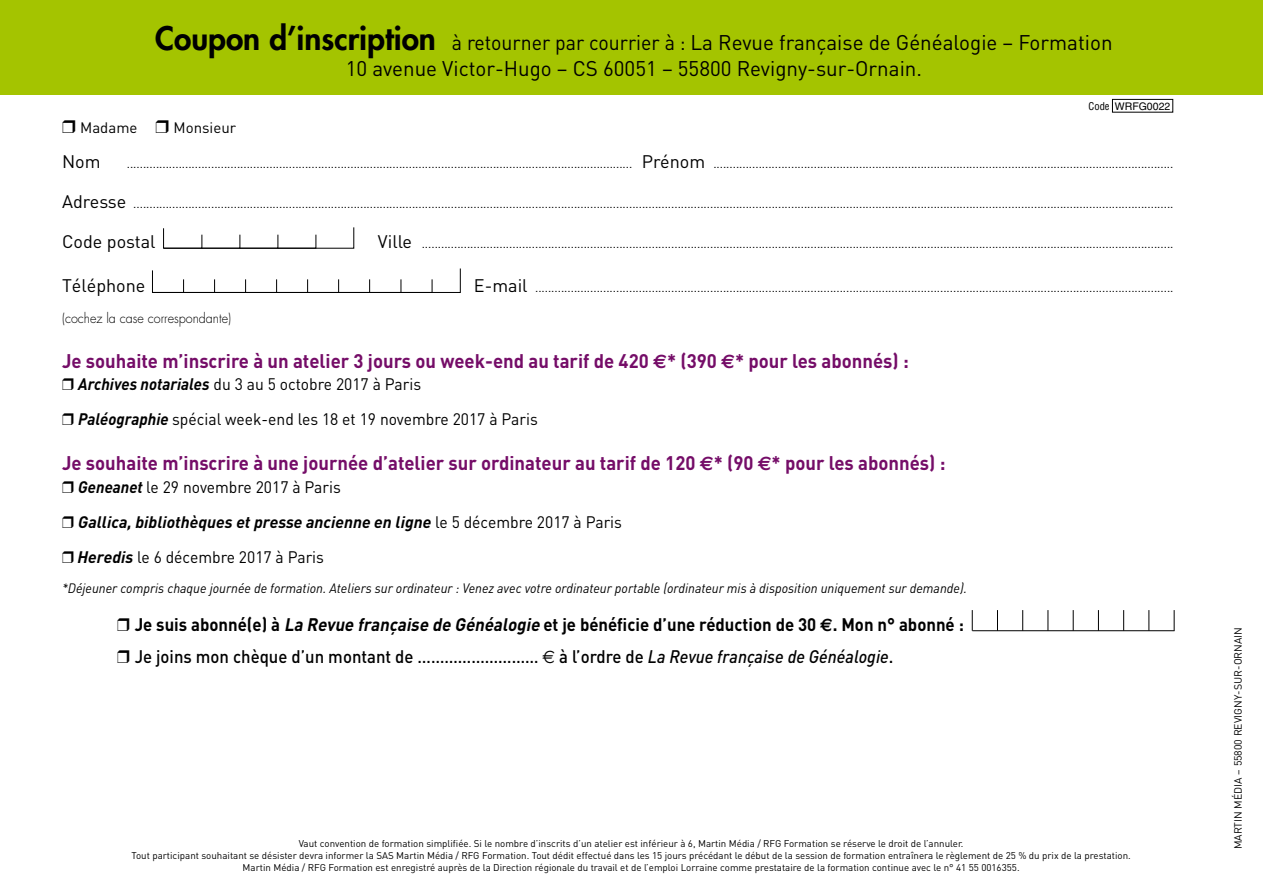
<style>
.page{position:relative;width:1263px;height:893px;background:#fff}
.page>*{position:absolute;margin:0;border:0;box-sizing:border-box;transform-origin:0 0}
.t1{font:21px/25.5px "DIN";color:#000;text-align:center;scale:.93 1}
.t2{font:700 19.5px "DIN";color:#750d68;scale:.95 1}
.t3{font:700 18px/32.2px "DIN";color:#000;scale:.93 1}
.t4{font:18px "DIN";color:#000}
.t5{font:16.5px/35px "DIN";color:#000;scale:.95 1}
.t6{font:italic 700 16.5px "DIN Pro";color:#000}
.t7{font:15px "DIN";color:#000}
.t8{font:italic 13.5px "DIN";color:#000;scale:.95 1}
.t9{font:300 13.5px "Futura";color:#000;scale:.93 1}
.t10{font:12px "DIN";color:#000}
.t11{font:10.5px "DIN";color:#000}
.t12{font:10.5px "Helvetica";color:#000}
.t13{font:9.75px/12px "DIN";color:#000;text-align:center}
.s1{font-family:"Futura";font-weight:800;font-size:31.5px}
.s2{font-size:18px}
.s3{font-family:"Euro Sans"}
.s4{font-family:"DIN Pro";font-weight:700;font-style:italic}
.s5{font-family:"DIN";font-weight:400;font-style:normal}
.s6{font-style:italic}
.s7{font-weight:500}
.s8{font-family:"Euro Sans";font-weight:400}
.s9{font-weight:500;font-style:italic}
.s10{font-stretch:condensed}
</style>
<div class="page">
<div style="left:0;top:0;width:1263px;height:95px;background:#a4c400"></div>
<svg style="left:163px;top:227px;width:191px;height:22px"></svg>
<svg style="left:152px;top:268px;width:309px;height:25px"></svg>
<hr style="left:972px;top:630px;width:202px;height:1px;background:#000">
<svg style="left:972px;top:610px;width:1px;height:21px"></svg>
<svg style="left:997px;top:610px;width:1px;height:21px"></svg>
<svg style="left:1022px;top:610px;width:1px;height:21px"></svg>
<svg style="left:1047px;top:610px;width:1px;height:21px"></svg>
<svg style="left:1073px;top:610px;width:1px;height:21px"></svg>
<svg style="left:1098px;top:610px;width:1px;height:21px"></svg>
<svg style="left:1123px;top:610px;width:1px;height:21px"></svg>
<svg style="left:1148px;top:610px;width:1px;height:21px"></svg>
<svg style="left:1174px;top:610px;width:1px;height:21px"></svg>
<div style="left:1112px;top:99px;width:61px;height:13px;border:1px solid #000"></div>
<h1 class="t1" style="left:155px;top:30px;width:1031px"><span class="s1">Coupon d’inscription</span> à retourner par courrier à : La Revue française de Généalogie – Formation<br>10 avenue Victor-Hugo – CS 60051 – 55800 Revigny-sur-Ornain.</h1>
<p class="t7" style="left:62px;top:118px;width:176px">❒ Madame ❒ Monsieur</p>
<h3 class="t4" style="left:62px;top:150px;width:40px">Nom</h3>
<p class="t10" style="left:127px;top:156px;width:1048px">............................................................................................................................................................ <span class="s2">Prénom</span> ..............................................................................................................................................</p>
<p class="t10" style="left:62px;top:196px;width:1113px"><span class="s2">Adresse</span> .................................................................................................................................................................................................................................................................................................................................</p>
<h3 class="t4" style="left:62px;top:230px;width:95px">Code postal</h3>
<p class="t10" style="left:378px;top:236px;width:797px"><span class="s2">Ville</span> ........................................................................................................................................................................................................................................</p>
<h3 class="t4" style="left:62px;top:274px;width:85px">Téléphone</h3>
<p class="t10" style="left:474px;top:280px;width:701px"><span class="s2">E-mail</span> .....................................................................................................................................................................................................</p>
<p class="t9" style="left:62px;top:310px;width:183px">(cochez la case correspondante)</p>
<h2 class="t2" style="left:62px;top:348px;width:893px">Je souhaite m’inscrire à un atelier 3 jours ou week-end au tarif de 420 <span class="s3">€</span>* (390 <span class="s3">€</span>* pour les abonnés) :</h2>
<h3 class="t5" style="left:62px;top:367px;width:502px">❒ <span class="s4">Archives notariales</span> du 3 au 5 octobre 2017 à Paris<br>❒ <span class="s4">Paléographie</span> spécial week-end les 18 et 19 novembre 2017 à Paris</h3>
<h2 class="t2" style="left:62px;top:450px;width:931px">Je souhaite m’inscrire à une journée d’atelier sur ordinateur au tarif de 120 <span class="s3">€</span>* (90 <span class="s3">€</span>* pour les abonnés) :</h2>
<h3 class="t5" style="left:62px;top:469px;width:295px">❒ <span class="s4">Geneanet</span> le 29 novembre 2017 à Paris</h3>
<h3 class="t6" style="left:62px;top:508px;width:561px">❒ Gallica, bibliothèques et presse ancienne en ligne <span class="s5">le 5 décembre 2017 à Paris</span></h3>
<h3 class="t5" style="left:62px;top:539px;width:277px">❒ <span class="s4">Heredis</span> le 6 décembre 2017 à Paris</h3>
<p class="t8" style="left:62px;top:580px;width:954px">*Déjeuner compris chaque journée de formation. Ateliers sur ordinateur : Venez avec votre ordinateur portable (ordinateur mis à disposition uniquement sur demande).</p>
<h3 class="t3" style="left:117px;top:608px;width:912px">❒ Je suis abonné(e) à <span class="s6">La Revue française de Généalogie</span> et je bénéficie d’une réduction de 30 <span class="s3">e</span>. Mon n° abonné : ❒ <span class="s7">Je joins mon chèque d’un montant de ………………………</span> <span class="s8">e</span> <span class="s7">à l’ordre de</span> <span class="s9">La Revue française de Généalogie</span><span class="s7">.</span></h3>
<p class="t12" style="left:1089px;top:100px;width:83px"><span class="s10">Code</span> WRFG0022</p>
<p class="t13" style="left:299px;top:837px;width:666px">Vaut convention de formation simplifiée. Si le nombre d’inscrits d’un atelier est inférieur à 6, Martin Média / RFG Formation se réserve le droit de l’annuler.</p>
<p class="t13" style="left:131px;top:849px;width:1001px">Tout participant souhaitant se désister devra informer la SAS Martin Média / RFG Formation. Tout dédit effectué dans les 15 jours précédant le début de la session de formation entraînera le règlement de 25 % du prix de la prestation.<br>Martin Média / RFG Formation est enregistré auprès de la Direction régionale du travail et de l’emploi Lorraine comme prestataire de la formation continue avec le n° 41 55 0016355.</p>
<p class="t11" style="left:1231px;top:849px;width:224px;rotate:-90deg">MARTIN MÉDIA – 55800 REVIGNY-SUR-ORNAIN</p>
</div>
